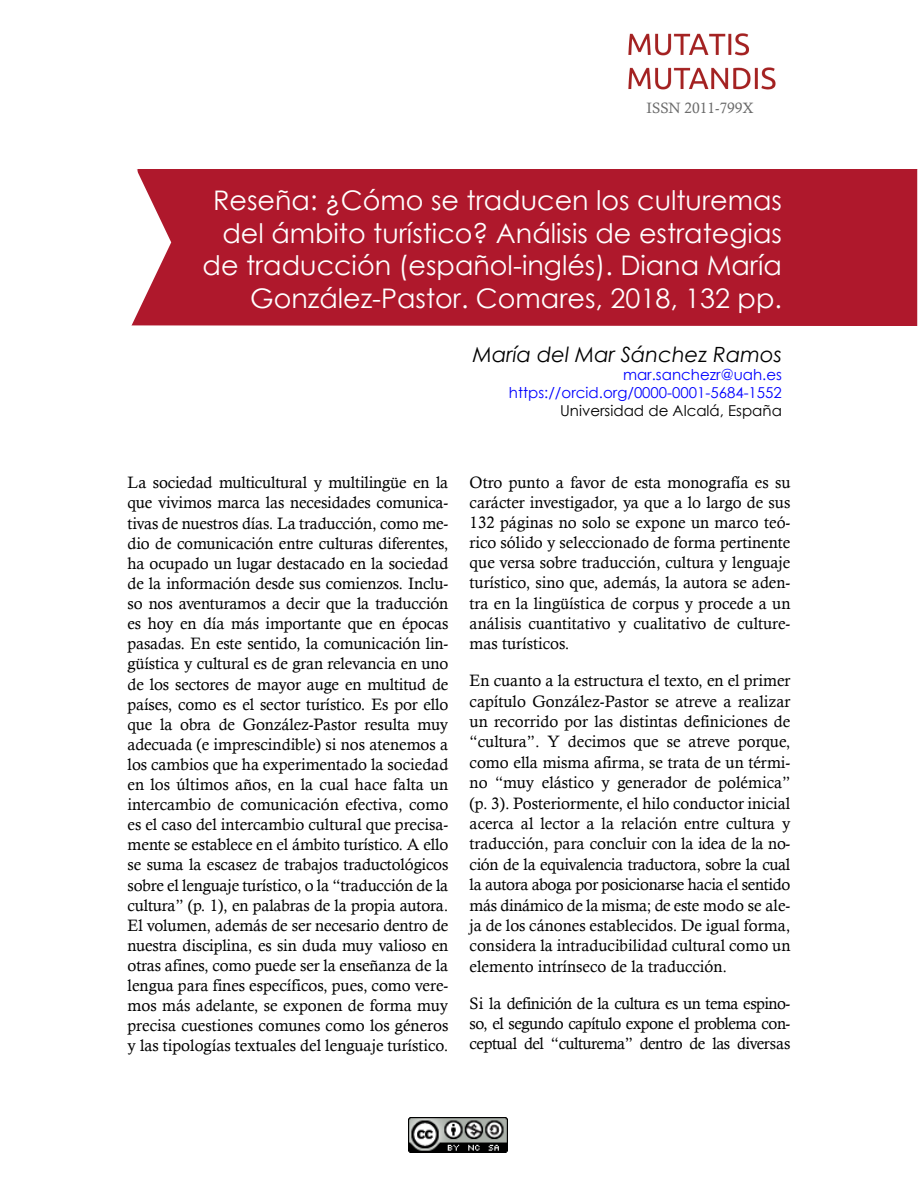
<style>
.page{position:relative;width:918px;height:1188px;background:#fff}
.page>*{position:absolute;margin:0;border:0;box-sizing:border-box;transform-origin:0 0}
.Titulo{font:27px/32.4px "Century Gothic";color:#fff;text-align:right}
.Autor{font:italic 21px "Century Gothic";color:#000}
.textos{font:16.5px/20.1px "Calisto";color:#000;text-align:justify}
.Correo{font:15px "Century Gothic";color:#00f}
.Universidad{font:15px "Century Gothic";color:#000}
.t1{font:15px "Calisto";color:#6b6b6b}
</style>
<div class="page">
<img style="left:628px;top:33px;width:148px;height:57px">
<img style="left:409px;top:1118px;width:99px;height:35px">
<div style="left:131px;top:169px;width:787px;height:157px;background:#af182c"></div>
<p class="t1" style="left:647px;top:100px;width:109px">ISSN 2011-799X</p>
<p class="Titulo" style="left:203px;top:184px;width:581px">Reseña: ¿Cómo se traducen los culturemas del ámbito turístico? Análisis de estrategias de traducción (español-inglés). Diana María González-Pastor. Comares, 2018, 132 pp.</p>
<p class="Autor" style="left:473px;top:340px;width:311px">María del Mar Sánchez Ramos</p>
<p class="Correo" style="left:623px;top:365px;width:160px">mar.sanchezr@uah.es</p>
<p class="Correo" style="left:509px;top:383px;width:274px">https://orcid.org/0000-0001-5684-1552</p>
<p class="Universidad" style="left:560px;top:401px;width:223px">Universidad de Alcalá, España</p>
<p class="textos" style="left:128px;top:472px;width:322px">La sociedad multicultural y multilingüe en la que vivimos marca las necesidades comunica&shy;tivas de nuestros días. La traducción, como me&shy;dio de comunicación entre culturas diferentes, ha ocupado un lugar destacado en la sociedad de la información desde sus comienzos. Inclu&shy;so nos aventuramos a decir que la traducción es hoy en día más importante que en épocas pasadas. En este sentido, la comunicación lin&shy;güística y cultural es de gran relevancia en uno de los sectores de mayor auge en multitud de países, como es el sector turístico. Es por ello que la obra de González-Pastor resulta muy adecuada (e imprescindible) si nos atenemos a los cambios que ha experimentado la sociedad en los últimos años, en la cual hace falta un intercambio de comunicación efectiva, como es el caso del intercambio cultural que precisa&shy;mente se establece en el ámbito turístico. A ello se suma la escasez de trabajos traductológicos sobre el lenguaje turístico, o la “traducción de la cultura” (p. 1), en palabras de la propia autora.<br>El volumen, además de ser necesario dentro de nuestra disciplina, es sin duda muy valioso en otras afines, como puede ser la enseñanza de la lengua para fines específicos, pues, como vere&shy;mos más adelante, se exponen de forma muy precisa cuestiones comunes como los géneros y las tipologías textuales del lenguaje turístico.</p>
<p class="textos" style="left:470px;top:472px;width:322px">Otro punto a favor de esta monografía es su carácter investigador, ya que a lo largo de sus 132 páginas no solo se expone un marco teó&shy;rico sólido y seleccionado de forma pertinente que versa sobre traducción, cultura y lenguaje turístico, sino que, además, la autora se aden&shy;tra en la lingüística de corpus y procede a un análisis cuantitativo y cualitativo de culture&shy;mas turísticos.</p>
<p class="textos" style="left:470px;top:670px;width:322px">En cuanto a la estructura el texto, en el primer capítulo González-Pastor se atreve a realizar un recorrido por las distintas definiciones de “cultura”. Y decimos que se atreve porque, como ella misma afirma, se trata de un térmi&shy;no “muy elástico y generador de polémica” (p. 3). Posteriormente, el hilo conductor inicial acerca al lector a la relación entre cultura y traducción, para concluir con la idea de la no&shy;ción de la equivalencia traductora, sobre la cual la autora aboga por posicionarse hacia el sentido más dinámico de la misma; de este modo se ale&shy;ja de los cánones establecidos. De igual forma, considera la intraducibilidad cultural como un elemento intrínseco de la traducción.</p>
<p class="textos" style="left:470px;top:993px;width:322px">Si la definición de la cultura es un tema espino&shy;so, el segundo capítulo expone el problema con&shy;ceptual del “culturema” dentro de las diversas</p>
</div>
